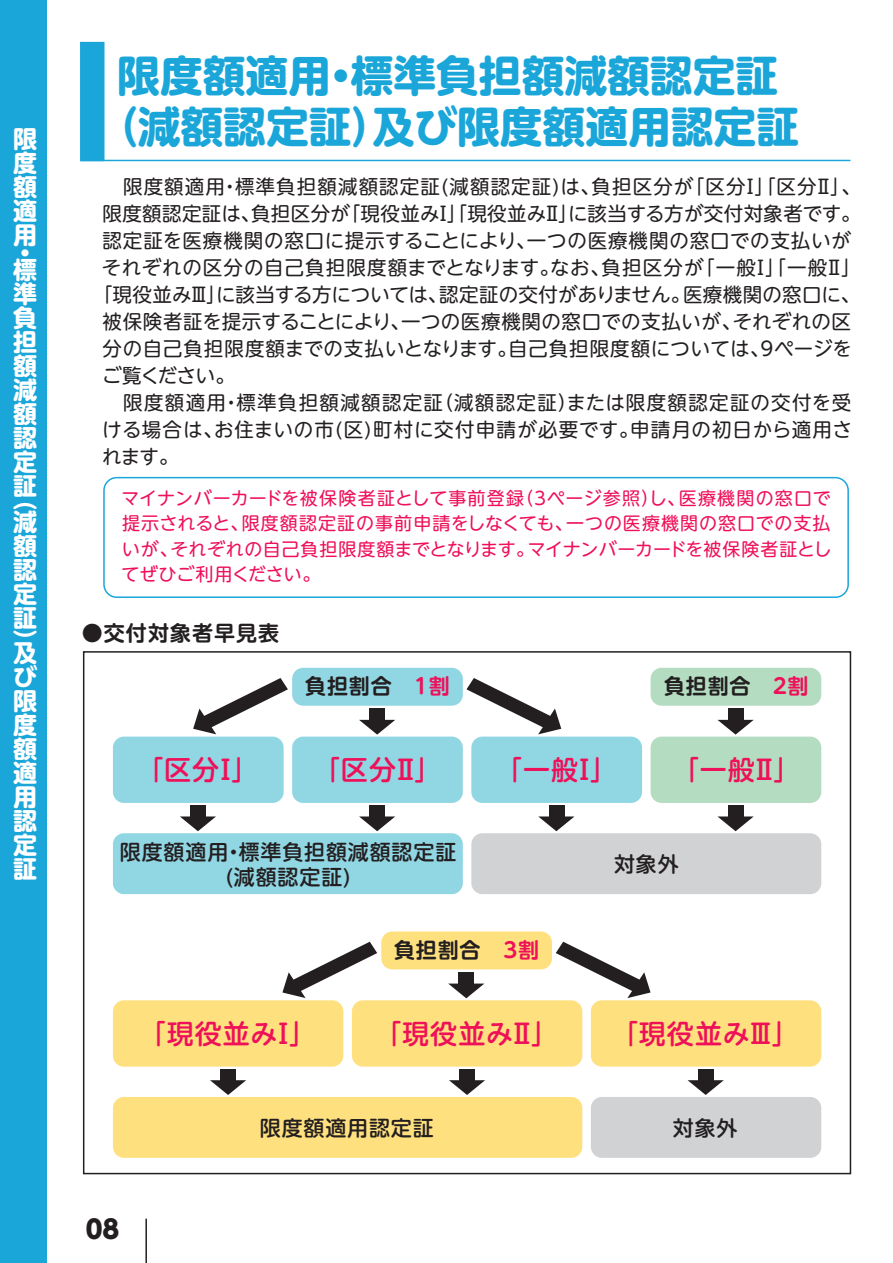
<style>
.page{position:relative;width:893px;height:1263px;background:#fff}
.page>*{position:absolute;margin:0;border:0;box-sizing:border-box;transform-origin:0 0}
.t1{font:700 42.75px/51.3px "UD Shin M Go Pr 6";color:#1ba6d9;text-align:center}
.t2{font:500 27px "UD Shin M Go Pr 6";letter-spacing:.035em;color:#ee1059}
.t3{font:800 25.5px "UD Shin M Go Pr 6";color:#231f20}
.t4{font:700 24px/24px "UD Shin M Go Pr 6";color:#fff;text-align:justify}
.t5{font:500 21px/24.5px "UD Shin M Go Pr 6";letter-spacing:.04em;color:#231f20;text-align:center}
.t6{font:700 21px "UD Shin M Go Pr 6 De";letter-spacing:.04em;color:#231f20}
.t7{font:19.5px/27px "UD Shin M Go Pr 6";letter-spacing:.025em;color:#231f20}
.t8{font:18px/25.5px "UD Shin M Go Pr 6";color:#ee1059;text-align:justify}
.s1{color:#ee1059}
</style>
<div class="page">
<div style="left:0;top:0;width:47px;height:1263px;background:#1ba6d9"></div>
<div style="left:81px;top:43px;width:23px;height:117px;background:#1ba6d9"></div>
<div style="left:80px;top:42px;width:24px;height:119px;border:1px solid #1ba6d9"></div>
<hr style="left:81px;top:160px;width:769px;height:1px;background:#1ba6d9">
<div style="left:113px;top:737px;width:171px;height:66px;background:#91d6e3;border-radius:11px"></div>
<div style="left:292px;top:737px;width:171px;height:66px;background:#91d6e3;border-radius:11px"></div>
<div style="left:471px;top:737px;width:171px;height:66px;background:#91d6e3;border-radius:11px"></div>
<div style="left:651px;top:737px;width:170px;height:66px;background:#b3dcc0;border-radius:11px"></div>
<div style="left:292px;top:668px;width:171px;height:38px;background:#91d6e3;border-radius:11px"></div>
<div style="left:651px;top:668px;width:170px;height:38px;background:#b3dcc0;border-radius:11px"></div>
<div style="left:471px;top:833px;width:350px;height:61px;background:#d1d2d4;border-radius:11px"></div>
<div style="left:113px;top:833px;width:350px;height:61px;background:#91d6e3;border-radius:11px"></div>
<div style="left:190px;top:805px;width:16px;height:14px;background:#231f20"></div>
<svg style="left:180px;top:816px;width:36px;height:15px"></svg>
<div style="left:369px;top:805px;width:16px;height:14px;background:#231f20"></div>
<svg style="left:359px;top:816px;width:36px;height:15px"></svg>
<div style="left:549px;top:805px;width:15px;height:14px;background:#231f20"></div>
<svg style="left:538px;top:816px;width:36px;height:15px"></svg>
<div style="left:728px;top:805px;width:16px;height:14px;background:#231f20"></div>
<svg style="left:717px;top:816px;width:37px;height:15px"></svg>
<div style="left:369px;top:708px;width:16px;height:14px;background:#231f20"></div>
<svg style="left:359px;top:720px;width:36px;height:15px"></svg>
<svg style="left:193px;top:678px;width:95px;height:56px"></svg>
<svg style="left:466px;top:678px;width:95px;height:56px"></svg>
<div style="left:728px;top:708px;width:16px;height:14px;background:#231f20"></div>
<svg style="left:718px;top:720px;width:36px;height:15px"></svg>
<div style="left:381px;top:931px;width:171px;height:38px;background:#ffe07f;border-radius:11px"></div>
<div style="left:698px;top:1069px;width:16px;height:13px;background:#231f20"></div>
<svg style="left:688px;top:1080px;width:36px;height:15px"></svg>
<div style="left:458px;top:972px;width:16px;height:14px;background:#231f20"></div>
<svg style="left:448px;top:983px;width:36px;height:15px"></svg>
<svg style="left:282px;top:942px;width:95px;height:56px"></svg>
<svg style="left:556px;top:942px;width:95px;height:56px"></svg>
<div style="left:591px;top:1000px;width:230px;height:67px;background:#ffe07f;border-radius:11px"></div>
<div style="left:352px;top:1000px;width:230px;height:67px;background:#ffe07f;border-radius:11px"></div>
<div style="left:113px;top:1000px;width:230px;height:67px;background:#ffe07f;border-radius:11px"></div>
<div style="left:591px;top:1097px;width:230px;height:61px;background:#d1d2d4;border-radius:11px"></div>
<div style="left:113px;top:1097px;width:469px;height:61px;background:#ffe07f;border-radius:11px"></div>
<div style="left:459px;top:1069px;width:16px;height:13px;background:#231f20"></div>
<svg style="left:449px;top:1080px;width:36px;height:15px"></svg>
<div style="left:220px;top:1069px;width:16px;height:13px;background:#231f20"></div>
<svg style="left:210px;top:1080px;width:36px;height:15px"></svg>
<div style="left:103px;top:477px;width:746px;height:121px;border:2px solid #1ba6d9;border-radius:13px"></div>
<hr style="left:145px;top:1219px;width:2px;height:44px;background:#231f20">
<p class="t4" style="left:13px;top:125px;width:25px">限度額適用</p>
<p class="t4" style="left:13px;top:242px;width:25px;line-height:17.5px">・標</p>
<p class="t4" style="left:13px;top:280px;width:25px">準負担額減額認定証</p>
<p class="t4" style="left:13px;top:485px;width:25px">（減額認定証）</p>
<p class="t4" style="left:13px;top:639px;width:26px">及び限度額適用認定証</p>
<h1 class="t1" style="left:96px;top:47px;width:704px">限度額適用・標準負担額減額認定証（減額認定証）及び限度額適用認定証</h1>
<p class="t7" style="left:102px;top:172px;width:752px">　限度額適用・標準負担額減額認定証(減額認定証)は､負担区分が｢区分Ⅰ｣｢区分Ⅱ｣､限度額認定証は､負担区分が｢現役並みⅠ｣｢現役並みⅡ｣に該当する方が交付対象者です｡認定証を医療機関の窓口に提示することにより､一つの医療機関の窓口での支払いがそれぞれの区分の自己負担限度額までとなります｡なお､負担区分が｢一般Ⅰ｣｢一般Ⅱ｣｢現役並みⅢ｣に該当する方については、認定証の交付がありません。医療機関の窓口に､被保険者証を提示することにより､一つの医療機関の窓口での支払いが、それぞれの区分の自己負担限度額までの支払いとなります｡自己負担限度額については､９ページをご覧ください｡<br>　限度額適用・標準負担額減額認定証（減額認定証）または限度額認定証の交付を受ける場合は､お住まいの市(区)町村に交付申請が必要です｡申請月の初日から適用されます｡</p>
<p class="t8" style="left:121px;top:484px;width:711px">マイナンバーカードを被保険者証として事前登録（３ページ参照）し、医療機関の窓口で提示されると、限度額認定証の事前申請をしなくても、一つの医療機関の窓口での支払いが、それぞれの自己負担限度額までとなります。マイナンバーカードを被保険者証としてぜひご利用ください。</p>
<p class="t6" style="left:82px;top:615px;width:199px">●交付対象者早見表</p>
<p class="t6" style="left:305px;top:668px;width:146px">負担割合　<span class="s1">１割</span></p>
<p class="t6" style="left:664px;top:668px;width:146px">負担割合　<span class="s1">２割</span></p>
<h2 class="t2" style="left:136px;top:747px;width:124px">「区分Ⅰ」</h2>
<h2 class="t2" style="left:313px;top:747px;width:131px">「区分Ⅱ」</h2>
<h2 class="t2" style="left:495px;top:747px;width:124px">「一般Ⅰ」</h2>
<h2 class="t2" style="left:672px;top:747px;width:131px">「一般Ⅱ」</h2>
<p class="t5" style="left:120px;top:839px;width:338px">限度額適用・標準負担額減額認定証(減額認定証)</p>
<p class="t5" style="left:614px;top:850px;width:66px">対象外</p>
<p class="t6" style="left:394px;top:932px;width:146px">負担割合　<span class="s1">3割</span></p>
<h2 class="t2" style="left:139px;top:1011px;width:179px">「現役並みⅠ」</h2>
<h2 class="t2" style="left:374px;top:1011px;width:186px">「現役並みⅡ」</h2>
<h2 class="t2" style="left:611px;top:1011px;width:190px">「現役並みⅢ」</h2>
<h3 class="t3" style="left:86px;top:1207px;width:35px">08</h3>
<p class="t5" style="left:260px;top:1114px;width:175px">限度額適用認定証</p>
<p class="t5" style="left:673px;top:1114px;width:66px">対象外</p>
</div>
